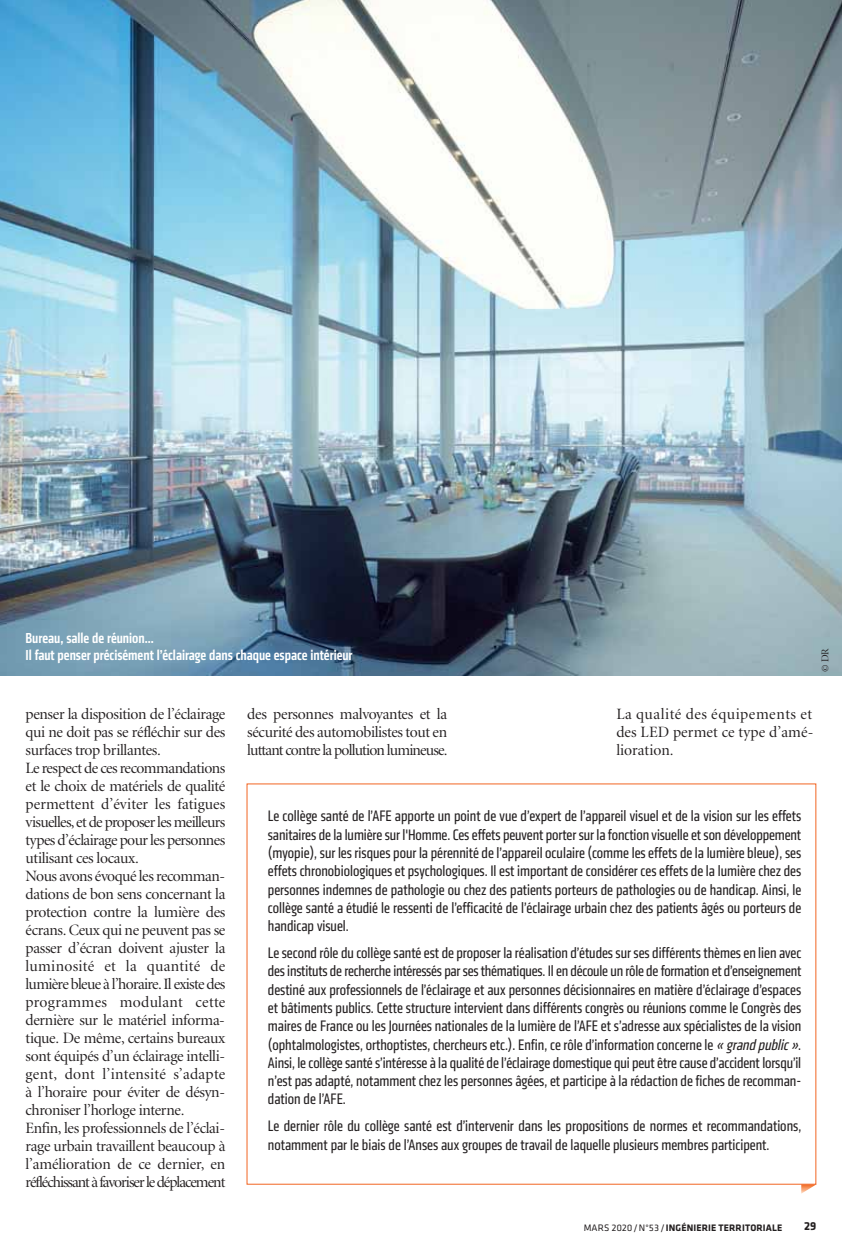
<style>
.page{position:relative;width:842px;height:1260px;background:#fff}
.page>*{position:absolute;margin:0;border:0;box-sizing:border-box;transform-origin:0 0}
.t1{font:condensed 15.75px/18.3px "Klavika";color:#231f20;text-align:justify}
.t2{font:15.75px/18px "Minion Display";letter-spacing:-.02em;color:#231f20;text-align:justify}
.t3{font:500 condensed 15px/16.5px "Klavika";color:#fff}
.t4{font:700 12px "Klavika";color:#231f20}
.t5{font:10.5px "Minion Display";color:#231f20}
.t6{font:700 9.75px "Klavika";letter-spacing:.015em;color:#231f20}
.s1{font-style:italic}
.s2{font-family:"Klavika Regular TF";font-weight:400}
</style>
<div class="page">
<img style="left:801px;top:1185px;width:14px;height:8px">
<svg style="left:801px;top:1184px;width:15px;height:1px"></svg>
<img style="left:0;top:0;width:842px;height:675px">
<p class="t3" style="left:26px;top:631px;width:329px">Bureau, salle de réunion...<br>Il faut penser précisément l’éclairage dans chaque espace intérieur</p>
<p class="t5" style="left:821px;top:671px;width:25px;rotate:-90deg">© DR</p>
<p class="t2" style="left:26px;top:706px;width:201px;text-align:left">penser la disposition de l’éclairage qui ne doit pas se réfléchir sur des surfaces trop brillantes.<br>Le respect de ces recommandations et le choix de matériels de qualité permettent d’éviter les fatigues visuelles, et de proposer les meilleurs types d’éclairage pour les personnes utilisant ces locaux.<br>Nous avons évoqué les recomman&shy;dations de bon sens concernant la protection contre la lumière des écrans. Ceux qui ne peuvent pas se passer d’écran doivent ajuster la luminosité et la quantité de lumière bleue à l’horaire. Il existe des programmes modulant cette dernière sur le matériel informa&shy;tique. De même, certains bureaux sont équipés d’un éclairage intelli&shy;gent, dont l’intensité s’adapte à l’horaire pour éviter de désyn&shy;chroniser l’horloge interne.<br>Enfin, les professionnels de l’éclai&shy;rage urbain travaillent beaucoup à l’amélioration de ce dernier, en réfléchissant à favoriser le déplacement</p>
<p class="t2" style="left:247px;top:706px;width:202px">des personnes malvoyantes et la sécurité des automobilistes tout en luttant contre la pollution lumineuse.</p>
<p class="t2" style="left:616px;top:706px;width:198px">La qualité des équipements et des LED permet ce type d’amé&shy;lioration.</p>
<p class="t1" style="left:268px;top:808px;width:535px">Le collège santé de l’AFE apporte un point de vue d’expert de l’appareil visuel et de la vision sur les effets sanitaires de la lumière sur l'Homme. Ces effets peuvent porter sur la fonction visuelle et son développement (myopie), sur les risques pour la pérennité de l’appareil oculaire (comme les effets de la lumière bleue), ses effets chronobiologiques et psychologiques. Il est important de considérer ces effets de la lumière chez des personnes indemnes de pathologie ou chez des patients porteurs de pathologies ou de handicap. Ainsi, le collège santé a étudié le ressenti de l’efficacité de l’éclairage urbain chez des patients âgés ou porteurs de handicap visuel.</p>
<p class="t1" style="left:268px;top:945px;width:535px">Le second rôle du collège santé est de proposer la réalisation d’études sur ses différents thèmes en lien avec des instituts de recherche intéressés par ses thématiques. Il en découle un rôle de formation et d’enseignement destiné aux professionnels de l’éclairage et aux personnes décisionnaires en matière d’éclairage d’espaces et bâtiments publics. Cette structure intervient dans différents congrès ou réunions comme le Congrès des maires de France ou les Journées nationales de la lumière de l’AFE et s’adresse aux spécialistes de la vision (ophtalmologistes, orthoptistes, chercheurs etc.). Enfin, ce rôle d’information concerne le <span class="s1">« grand public»</span>.<br>Ainsi, le collège santé s’intéresse à la qualité de l’éclairage domestique qui peut être cause d’accident lorsqu’il n’est pas adapté, notamment chez les personnes âgées, et participe à la rédaction de fiches de recomman&shy;dation de l’AFE.</p>
<p class="t1" style="left:268px;top:1118px;width:535px">Le dernier rôle du collège santé est d’intervenir dans les propositions de normes et recommandations, notamment par le biais de l’Anses aux groupes de travail de laquelle plusieurs membres participent.</p>
<p class="t6" style="left:584px;top:1224px;width:200px"><span class="s2">MARS 2020 / N°53 /</span> INGÉNIERIE TERRITORIALE</p>
<p class="t4" style="left:804px;top:1221px;width:14px">29</p>
</div>
